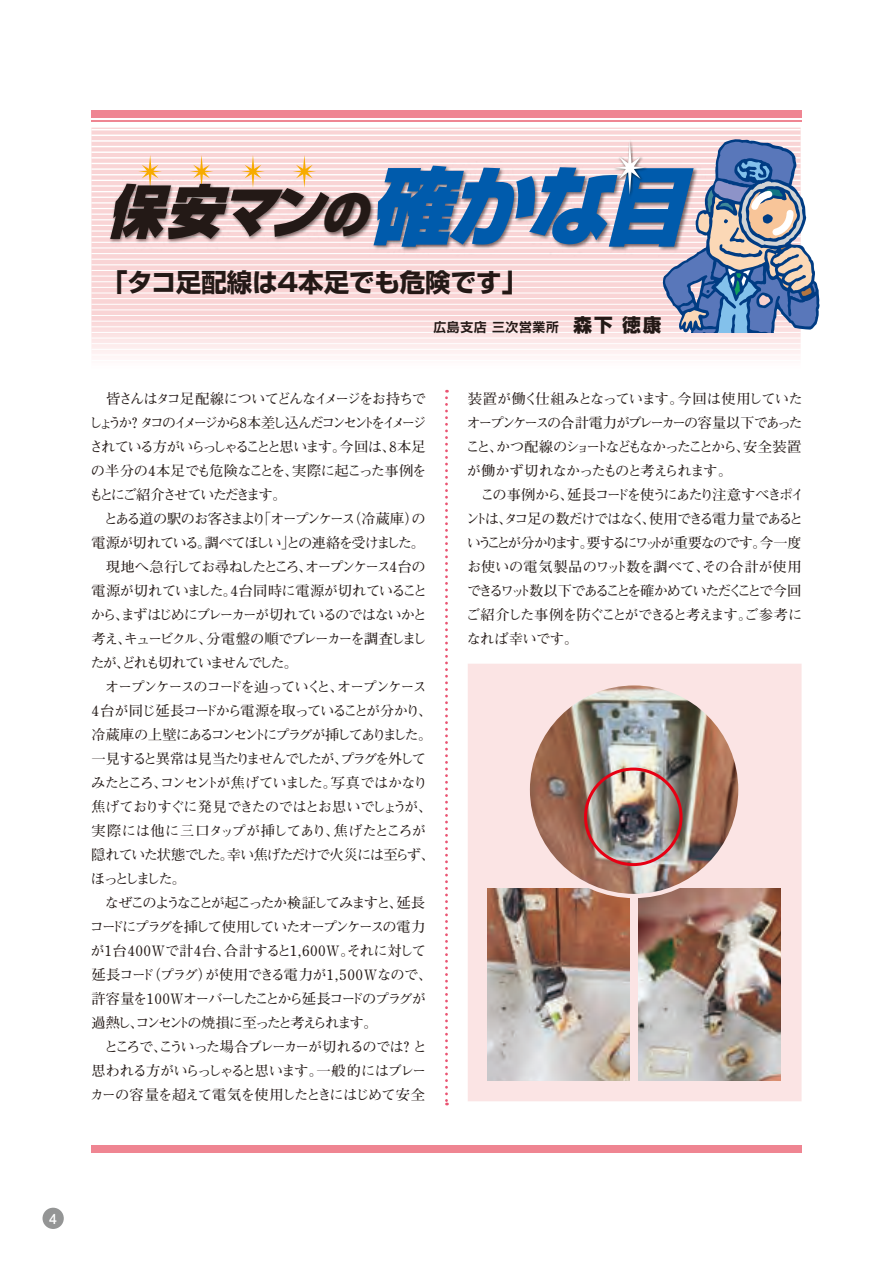
<style>
.page{position:relative;width:893px;height:1263px;background:#fff}
.page>*{position:absolute;margin:0;border:0;box-sizing:border-box;transform-origin:0 0}
.t1{font:italic 900 57.6px "Shin Go Pr 6 N";color:#231916;scale:.96 1}
.t2{font:700 25.5px "Shin Go Pr 6 N";color:#231916}
.t3{font:700 14.25px/24px "Futo Min A101 Pr 6 N";letter-spacing:-.11em;color:#231916}
.t4{font:700 13.8px "Futo Go B101 Pr 6 N";color:#fff}
.t5{font:700 12.9px "Shin Go Pr 6 N De";letter-spacing:.05em;color:#231916}
.s1{font-size:49.35px}
.s2{font-size:84.6px;color:#005bac}
.s3{font-family:"Shin Go Pr 6 N";font-weight:800;font-size:18.6px}
</style>
<div class="page">
<div style="left:91px;top:1145px;width:710px;height:7px;background:#ef8592"></div>
<svg style="left:91px;top:128px;width:710px;height:226px;background:#fadbdc"></svg>
<hr style="left:91px;top:129px;width:710px;height:1px;background:#fff">
<hr style="left:91px;top:135px;width:710px;height:1px;background:#fff">
<hr style="left:91px;top:140px;width:710px;height:2px;background:#fff">
<hr style="left:91px;top:146px;width:710px;height:1px;background:#fff">
<hr style="left:91px;top:151px;width:710px;height:2px;background:#fff">
<hr style="left:91px;top:157px;width:710px;height:2px;background:#fff">
<hr style="left:91px;top:163px;width:710px;height:1px;background:#fff">
<hr style="left:91px;top:168px;width:710px;height:2px;background:#fff">
<hr style="left:91px;top:174px;width:710px;height:1px;background:#fff">
<hr style="left:91px;top:180px;width:710px;height:1px;background:#fff">
<hr style="left:91px;top:185px;width:710px;height:2px;background:#fff">
<hr style="left:91px;top:191px;width:710px;height:1px;background:#fff">
<hr style="left:91px;top:197px;width:710px;height:1px;background:#fff">
<hr style="left:91px;top:202px;width:710px;height:2px;background:#fff">
<hr style="left:91px;top:208px;width:710px;height:1px;background:#fff">
<hr style="left:91px;top:214px;width:710px;height:1px;background:#fff">
<hr style="left:91px;top:219px;width:710px;height:1px;background:#fff">
<hr style="left:91px;top:225px;width:710px;height:1px;background:#fff">
<hr style="left:91px;top:230px;width:710px;height:2px;background:#fff">
<hr style="left:91px;top:236px;width:710px;height:1px;background:#fff">
<hr style="left:91px;top:242px;width:710px;height:1px;background:#fff">
<hr style="left:91px;top:247px;width:710px;height:1px;background:#fff">
<hr style="left:91px;top:253px;width:710px;height:1px;background:#fff">
<hr style="left:91px;top:259px;width:710px;height:1px;background:#fff">
<hr style="left:91px;top:264px;width:710px;height:1px;background:#fff">
<hr style="left:91px;top:270px;width:710px;height:1px;background:#fff">
<hr style="left:91px;top:276px;width:710px;height:1px;background:#fff">
<hr style="left:91px;top:281px;width:710px;height:1px;background:#fff">
<hr style="left:91px;top:287px;width:710px;height:1px;background:#fff">
<hr style="left:91px;top:292px;width:710px;height:1px;background:#fff">
<hr style="left:91px;top:298px;width:710px;height:1px;background:#fff">
<hr style="left:91px;top:304px;width:710px;height:1px;background:#fff">
<hr style="left:91px;top:309px;width:710px;height:1px;background:#fff">
<hr style="left:91px;top:315px;width:710px;height:1px;background:#fff">
<hr style="left:91px;top:321px;width:710px;height:1px;background:#fff">
<hr style="left:91px;top:326px;width:710px;height:1px;background:#fff">
<hr style="left:91px;top:332px;width:710px;height:1px;background:#fff">
<hr style="left:91px;top:338px;width:710px;height:1px;background:#fff">
<hr style="left:91px;top:343px;width:710px;height:1px;background:#fff">
<hr style="left:91px;top:349px;width:710px;height:1px;background:#fff">
<svg style="left:138px;top:155px;width:24px;height:25px"></svg>
<svg style="left:241px;top:155px;width:24px;height:25px"></svg>
<svg style="left:190px;top:155px;width:23px;height:25px"></svg>
<svg style="left:293px;top:155px;width:23px;height:25px"></svg>
<img style="left:357px;top:161px;width:305px;height:118px">
<img style="left:99px;top:180px;width:288px;height:83px">
<img style="left:613px;top:139px;width:36px;height:60px">
<svg style="left:615px;top:141px;width:30px;height:54px"></svg>
<div style="left:91px;top:111px;width:710px;height:7px;background:#ef8592"></div>
<hr style="left:91px;top:121px;width:710px;height:1px;background:#ef8592">
<svg style="left:662px;top:138px;width:158px;height:195px;background:#939db7"></svg>
<svg style="left:445px;top:390px;width:3px;height:715px"></svg>
<div style="left:468px;top:664px;width:333px;height:437px;background:#fbe4e4"></div>
<img style="left:487px;top:889px;width:143px;height:192px">
<img style="left:638px;top:889px;width:143px;height:192px">
<img style="left:528px;top:683px;width:212px;height:213px;border-radius:106px">
<div style="left:584px;top:767px;width:99px;height:99px;border:3px solid #e60013;border-radius:50%"></div>
<div style="left:43px;top:1208px;width:21px;height:21px;background:#949595;border-radius:50%"></div>
<hr style="left:892px;top:0;width:1px;height:1263px;background:#e95472">
<h1 class="t1" style="left:108px;top:166px;width:637px">保安マン<span class="s1">の</span><span class="s2">確かな目</span></h1>
<h2 class="t2" style="left:102px;top:262px;width:427px">「タコ足配線は4本足でも危険です」</h2>
<p class="t5" style="left:433px;top:316px;width:229px">広島支店 三次営業所 <span class="s3">森下 徳康</span></p>
<p class="t3" style="left:89px;top:386px;width:340px">　皆さんはタコ足配線についてどんなイメージをお持ちでしょうか？タコのイメージから8本差し込んだコンセントをイメージされている方がいらっしゃることと思います。今回は、8本足の半分の4本足でも危険なことを、実際に起こった事例をもとにご紹介させていただきます。<br>　とある道の駅のお客さまより「オープンケース（冷蔵庫）の電源が切れている。調べてほしい」との連絡を受けました。　現地へ急行してお尋ねしたところ、オープンケース4台の電源が切れていました。4台同時に電源が切れていることから、まずはじめにブレーカーが切れているのではないかと考え、キュービクル、分電盤の順でブレーカーを調査しましたが、どれも切れていませんでした。</p>
<p class="t3" style="left:90px;top:674px;width:347px;text-indent:15px">オープンケースのコードを辿っていくと、オープンケース<br>4 台が同じ延長コードから電源を取っていることが分かり、冷蔵庫の上壁にあるコンセントにプラグが挿してありました。一見すると異常は見当たりませんでしたが、プラグを外してみたところ、コンセントが焦げていました。写真ではかなり焦げておりすぐに発見できたのではとお思いでしょうが、実際には他に三口タップが挿してあり、焦げたところが隠れていた状態でした。幸い焦げただけで火災には至らず、ほっとしました。<br>　なぜこのようなことが起こったか検証してみますと、延長コードにプラグを挿して使用していたオープンケースの電力が1台400Wで計4台、合計すると1,600W。それに対して延長コード（プラグ）が使用できる電力が1,500Wなので、許容量を100Wオーバーしたことから延長コードのプラグが過熱し、コンセントの焼損に至ったと考えられます。</p>
<p class="t3" style="left:90px;top:1034px;width:339px;text-align:justify;text-indent:14px">ところで、こういった場合ブレーカーが切れるのでは？　と思われる方がいらっしゃると思います。一般的にはブレーカーの容量を超えて電気を使用したときにはじめて安全</p>
<p class="t3" style="left:466px;top:386px;width:340px">装置が働く仕組みとなっています。今回は使用していたオープンケースの合計電力がブレーカーの容量以下であったこと、かつ配線のショートなどもなかったことから、安全装置が働かず切れなかったものと考えられます。<br>　この事例から、延長コードを使うにあたり注意すべきポイントは、タコ足の数だけではなく、使用できる電力量であるということが分かります。要するにワットが重要なのです。今一度お使いの電気製品のワット数を調べて、その合計が使用できるワット数以下であることを確かめていただくことで今回ご紹介した事例を防ぐことができると考えます。ご参考になれば幸いです。</p>
<p class="t4" style="left:49px;top:1207px;width:9px">4</p>
</div>
